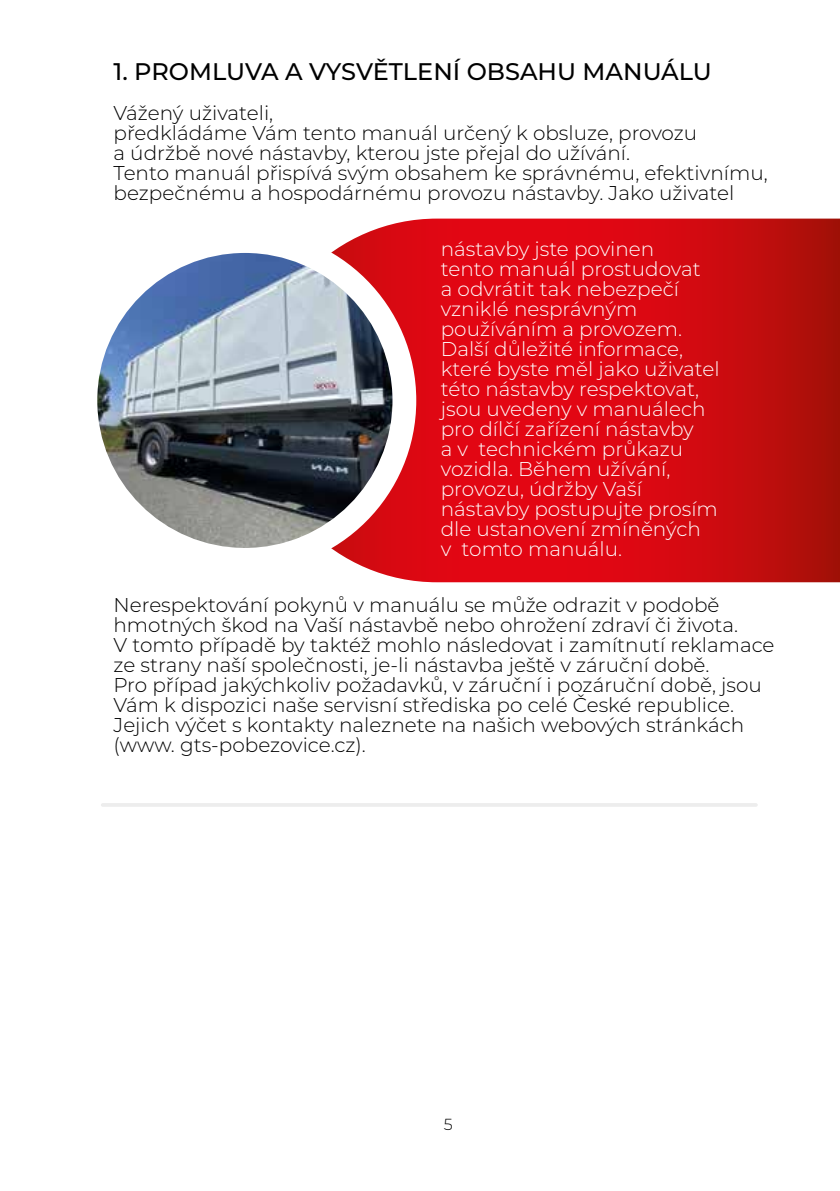
<style>
.page{position:relative;width:840px;height:1191px;background:#fff}
.page>*{position:absolute;margin:0;border:0;box-sizing:border-box;transform-origin:0 0}
.t1{font:500 24px "Montserrat";color:#000}
.t2{font:300 20px/20px "Montserrat";color:#000}
.t3{font:300 20px/20px "Montserrat";color:#fff}
.t4{font:300 16px "Montserrat";color:#000}
</style>
<div class="page">
<svg style="left:331px;top:219px;width:508px;height:363px;background:#d40c13"></svg>
<div style="left:73px;top:229px;width:343px;height:342px;background:#fff;border-radius:50%"></div>
<img style="left:97px;top:253px;width:295px;height:295px;border-radius:147px">
<hr style="left:101px;top:803px;width:656px;height:4px;background:#ededed;border-radius:2px">
<p class="t1" style="left:113px;top:55px;width:599px">1. PROMLUVA A VYSVĚTLENÍ OBSAHU MANUÁLU</p>
<p class="t2" style="left:113px;top:102px;width:655px">Vážený uživateli,<br>předkládáme Vám tento manuál určený k obsluze, provozu<br>a údržbě nové nástavby, kterou jste přejal do užívání.<br>Tento manuál přispívá svým obsahem ke správnému, efektivnímu, bezpečnému a hospodárnému provozu nástavby. Jako uživatel</p>
<p class="t3" style="left:440px;top:238px;width:280px">nástavby jste povinen<br>tento manuál prostudovat<br>a odvrátit tak nebezpečí vzniklé nesprávným používáním a provozem.<br>Další důležité informace, které byste měl jako uživatel této nástavby respektovat, jsou uvedeny v manuálech pro dílčí zařízení nástavby<br>a v technickém průkazu vozidla. Během užívání, provozu, údržby Vaší nástavby postupujte prosím dle ustanovení zmíněných<br>v tomto manuálu.</p>
<p class="t2" style="left:113px;top:594px;width:662px">Nerespektování pokynů v manuálu se může odrazit v podobě hmotných škod na Vaší nástavbě nebo ohrožení zdraví či života.<br>V tomto případě by taktéž mohlo následovat i zamítnutí reklamace ze strany naší společnosti, je-li nástavba ještě v záruční době.<br>Pro případ jakýchkoliv požadavků, v záruční i pozáruční době, jsou Vám k dispozici naše servisní střediska po celé České republice.<br>Jejich výčet s kontakty naleznete na našich webových stránkách (www. gts-pobezovice.cz).</p>
<p class="t4" style="left:443px;top:1114px;width:10px">5</p>
</div>
